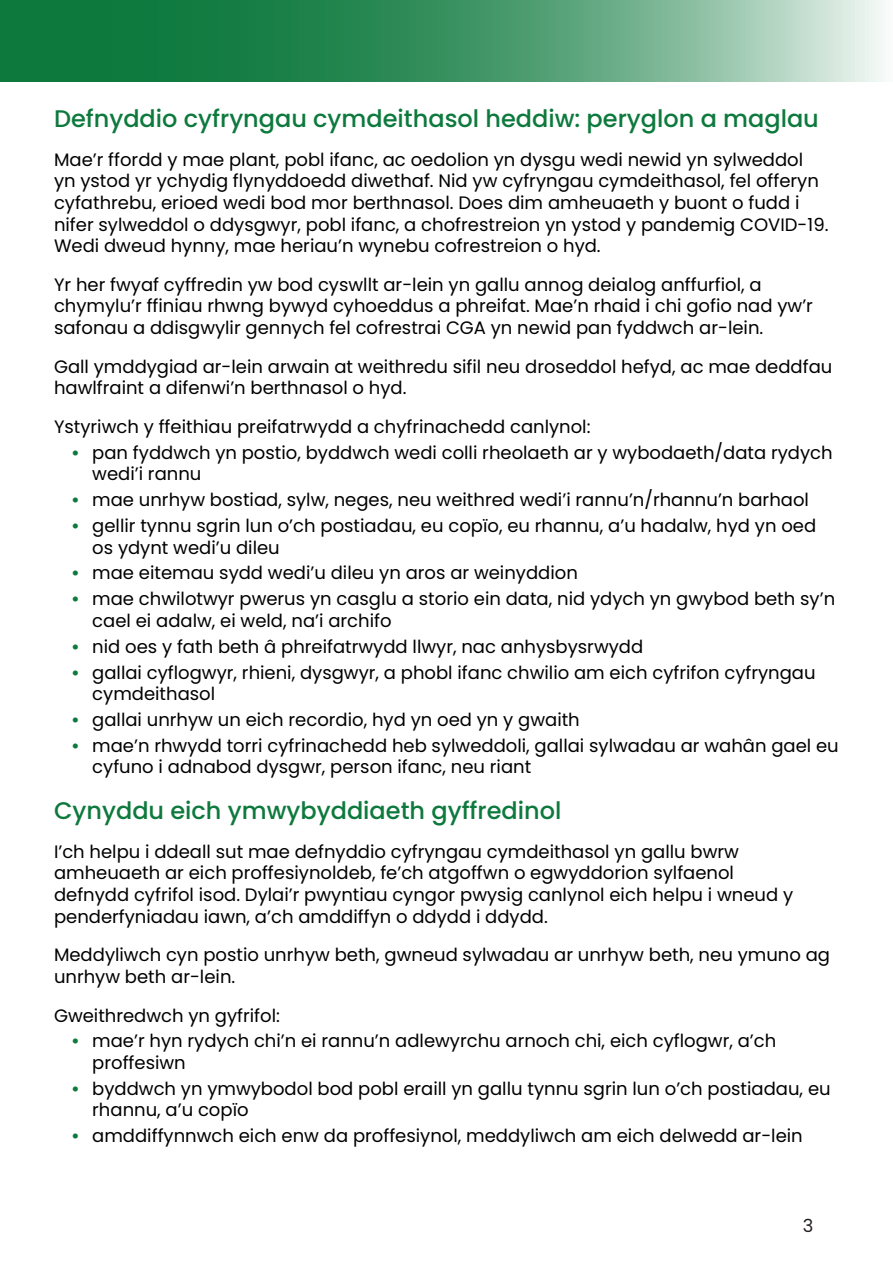
<style>
.page{position:relative;width:893px;height:1263px;background:#fff}
.page>*{position:absolute;margin:0;border:0;box-sizing:border-box;transform-origin:0 0}
.EWC_body{font:500 24px "Poppins";color:#0d793d}
.EWC_body-2{font:18px/21.6px "Poppins";color:#000}
.t1{font:18px "Poppins";color:#231f20}
.s1{font-weight:600;color:#0d793d}
</style>
<div class="page">
<svg style="left:0;top:0;width:883px;height:81px;background:#4f9d71"></svg>
<p class="EWC_body" style="left:54px;top:105px;width:766px">Defnyddio cyfryngau cymdeithasol heddiw: peryglon a maglau</p>
<p class="EWC_body-2" style="left:54px;top:149px;width:776px">Mae’r ffordd y mae plant, pobl ifanc, ac oedolion yn dysgu wedi newid yn sylweddol yn ystod yr ychydig flynyddoedd diwethaf. Nid yw cyfryngau cymdeithasol, fel offeryn cyfathrebu, erioed wedi bod mor berthnasol. Does dim amheuaeth y buont o fudd i nifer sylweddol o ddysgwyr, pobl ifanc, a chofrestreion yn ystod y pandemig COVID-19.<br>Wedi dweud hynny, mae heriau’n wynebu cofrestreion o hyd.</p>
<p class="EWC_body-2" style="left:54px;top:274px;width:760px">Yr her fwyaf cyffredin yw bod cyswllt ar-lein yn gallu annog deialog anffurfiol, a chymylu’r ffiniau rhwng bywyd cyhoeddus a phreifat. Mae’n rhaid i chi gofio nad yw’r safonau a ddisgwylir gennych fel cofrestrai CGA yn newid pan fyddwch ar-lein.</p>
<p class="EWC_body-2" style="left:54px;top:355px;width:780px">Gall ymddygiad ar-lein arwain at weithredu sifil neu droseddol hefyd, ac mae deddfau hawlfraint a difenwi’n berthnasol o hyd.</p>
<p class="EWC_body-2" style="left:54px;top:416px;width:538px">Ystyriwch y ffeithiau preifatrwydd a chyfrinachedd canlynol:</p>
<p class="EWC_body-2" style="left:92px;top:442px;width:742px;text-indent:-21px"><span class="s1">•</span> pan fyddwch yn postio, byddwch wedi colli rheolaeth ar y wybodaeth/data rydych wedi’i rannu</p>
<p class="EWC_body-2" style="left:71px;top:489px;width:739px"><span class="s1">•</span> mae unrhyw bostiad, sylw, neges, neu weithred wedi’i rannu’n/rhannu’n barhaol</p>
<p class="EWC_body-2" style="left:92px;top:515px;width:725px;text-indent:-21px"><span class="s1">•</span> gellir tynnu sgrin lun o’ch postiadau, eu copïo, eu rhannu, a’u hadalw, hyd yn oed os ydynt wedi’u dileu</p>
<p class="EWC_body-2" style="left:71px;top:562px;width:508px"><span class="s1">•</span> mae eitemau sydd wedi’u dileu yn aros ar weinyddion</p>
<p class="EWC_body-2" style="left:92px;top:588px;width:744px;text-indent:-21px"><span class="s1">•</span> mae chwilotwyr pwerus yn casglu a storio ein data, nid ydych yn gwybod beth sy’n cael ei adalw, ei weld, na’i archifo</p>
<p class="EWC_body-2" style="left:71px;top:636px;width:574px"><span class="s1">•</span> nid oes y fath beth â phreifatrwydd llwyr, nac anhysbysrwydd</p>
<p class="EWC_body-2" style="left:92px;top:661px;width:725px;text-indent:-21px"><span class="s1">•</span> gallai cyflogwyr, rhieni, dysgwyr, a phobl ifanc chwilio am eich cyfrifon cyfryngau cymdeithasol</p>
<p class="EWC_body-2" style="left:71px;top:709px;width:510px"><span class="s1">•</span> gallai unrhyw un eich recordio, hyd yn oed yn y gwaith</p>
<p class="EWC_body-2" style="left:92px;top:735px;width:748px;text-indent:-21px"><span class="s1">•</span> mae’n rhwydd torri cyfrinachedd heb sylweddoli, gallai sylwadau ar wahân gael eu cyfuno i adnabod dysgwr, person ifanc, neu riant</p>
<p class="EWC_body" style="left:54px;top:797px;width:509px">Cynyddu eich ymwybyddiaeth gyffredinol</p>
<p class="EWC_body-2" style="left:54px;top:841px;width:741px">I’ch helpu i ddeall sut mae defnyddio cyfryngau cymdeithasol yn gallu bwrw amheuaeth ar eich proffesiynoldeb, fe’ch atgoffwn o egwyddorion sylfaenol defnydd cyfrifol isod. Dylai’r pwyntiau cyngor pwysig canlynol eich helpu i wneud y penderfyniadau iawn, a’ch amddiffyn o ddydd i ddydd.</p>
<p class="EWC_body-2" style="left:54px;top:944px;width:777px">Meddyliwch cyn postio unrhyw beth, gwneud sylwadau ar unrhyw beth, neu ymuno ag unrhyw beth ar-lein.</p>
<p class="EWC_body-2" style="left:54px;top:1004px;width:228px">Gweithredwch yn gyfrifol:</p>
<p class="EWC_body-2" style="left:92px;top:1030px;width:686px;text-indent:-21px"><span class="s1">•</span> mae’r hyn rydych chi’n ei rannu’n adlewyrchu arnoch chi, eich cyflogwr, a’ch proffesiwn</p>
<p class="EWC_body-2" style="left:92px;top:1078px;width:740px;text-indent:-21px"><span class="s1">•</span> byddwch yn ymwybodol bod pobl eraill yn gallu tynnu sgrin lun o’ch postiadau, eu rhannu, a’u copïo</p>
<p class="EWC_body-2" style="left:71px;top:1125px;width:733px"><span class="s1">•</span> amddiffynnwch eich enw da proffesiynol, meddyliwch am eich delwedd ar-lein</p>
<p class="t1" style="left:803px;top:1215px;width:12px">3</p>
</div>
